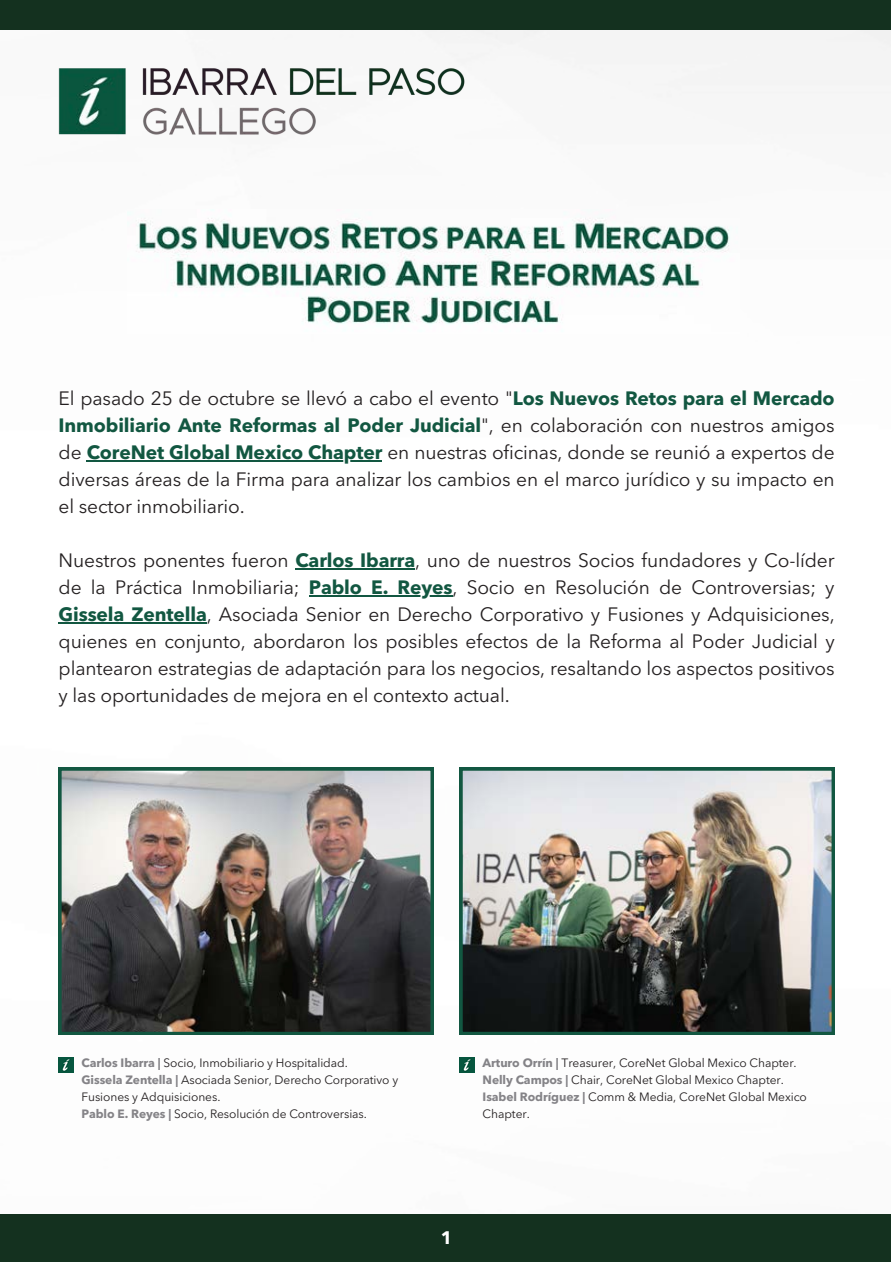
<style>
.page{position:relative;width:891px;height:1262px;background:#fff}
.page>*{position:absolute;margin:0;border:0;box-sizing:border-box;transform-origin:0 0}
.t1{font:19.2px/27px "Avenir Next LT Pro";letter-spacing:-.005em;color:#231f20;text-align:justify}
.t2{font:700 18px "Avenir Next LT Pro";color:#fff}
.t3{font:12px/17px "Avenir Next LT Pro";letter-spacing:-.005em;color:#231f20}
.s1{font-weight:700;color:#125741}
.s2{font-weight:700;color:#848387}
</style>
<div class="page">
<img style="left:0;top:29px;width:891px;height:1044px">
<img style="left:59px;top:62px;width:409px;height:80px">
<div style="left:0;top:0;width:891px;height:29px;background:#14311f"></div>
<div style="left:0;top:1214px;width:891px;height:47px;background:#14311f"></div>
<img style="left:59px;top:1057px;width:15px;height:15px">
<img style="left:460px;top:1057px;width:15px;height:15px">
<img style="left:59px;top:767px;width:374px;height:267px">
<img style="left:460px;top:767px;width:375px;height:267px">
<hr style="left:87px;top:460px;width:295px;height:1px;background:#125741">
<hr style="left:295px;top:568px;width:120px;height:1px;background:#125741">
<hr style="left:309px;top:595px;width:144px;height:1px;background:#125741">
<hr style="left:59px;top:622px;width:148px;height:1px;background:#125741">
<img style="left:128px;top:209px;width:612px;height:125px">
<p class="t1" style="left:59px;top:386px;width:778px">El pasado 25 de octubre se llevó a cabo el evento "<span class="s1">Los Nuevos Retos para el Mercado Inmobiliario Ante Reformas al Poder Judicial</span>", en colaboración con nuestros amigos de <span class="s1">CoreNet Global Mexico Chapter</span> en nuestras oficinas, donde se reunió a expertos de</p>
<p class="t1" style="left:59px;top:467px;width:778px">diversas áreas de la Firma para analizar los cambios en el marco jurídico y su impacto en el sector inmobiliario.</p>
<p class="t1" style="left:59px;top:548px;width:778px">Nuestros ponentes fueron <span class="s1">Carlos Ibarra</span>, uno de nuestros Socios fundadores y Co-líder de la Práctica Inmobiliaria;</p>
<p class="t1" style="left:59px;top:575px;width:778px;text-indent:250px"><span class="s1">Pablo E. Reyes</span>, Socio en Resolución de Controversias; y <span class="s1">Gissela Zentella</span>, Asociada Senior en Derecho Corporativo y Fusiones y Adquisiciones, quienes en conjunto, abordaron los posibles efectos de la Reforma al Poder Judicial y plantearon estrategias de adaptación para los negocios, resaltando los aspectos positivos y las oportunidades de mejora en el contexto actual.</p>
<p class="t3" style="left:81px;top:1055px;width:268px"><span class="s2">Carlos Ibarra |</span> Socio, Inmobiliario y Hospitalidad.</p>
<p class="t3" style="left:81px;top:1072px;width:318px"><span class="s2">Gissela Zentella |</span> Asociada Senior, Derecho Corporativo y<br>Fusiones y Adquisiciones.</p>
<p class="t3" style="left:81px;top:1106px;width:287px"><span class="s2">Pablo E. Reyes |</span> Socio, Resolución de Controversias.</p>
<p class="t3" style="left:483px;top:1055px;width:316px"><span class="s2">Arturo Orrín |</span> Treasurer, CoreNet Global Mexico Chapter.</p>
<p class="t3" style="left:483px;top:1072px;width:326px"><span class="s2">Nelly Campos |</span> Chair, CoreNet Global Mexico Chapter.<br><span class="s2">Isabel Rodríguez |</span> Comm &amp; Media, CoreNet Global Mexico<br>Chapter.</p>
<p class="t2" style="left:441px;top:1230px;width:13px">1</p>
</div>
